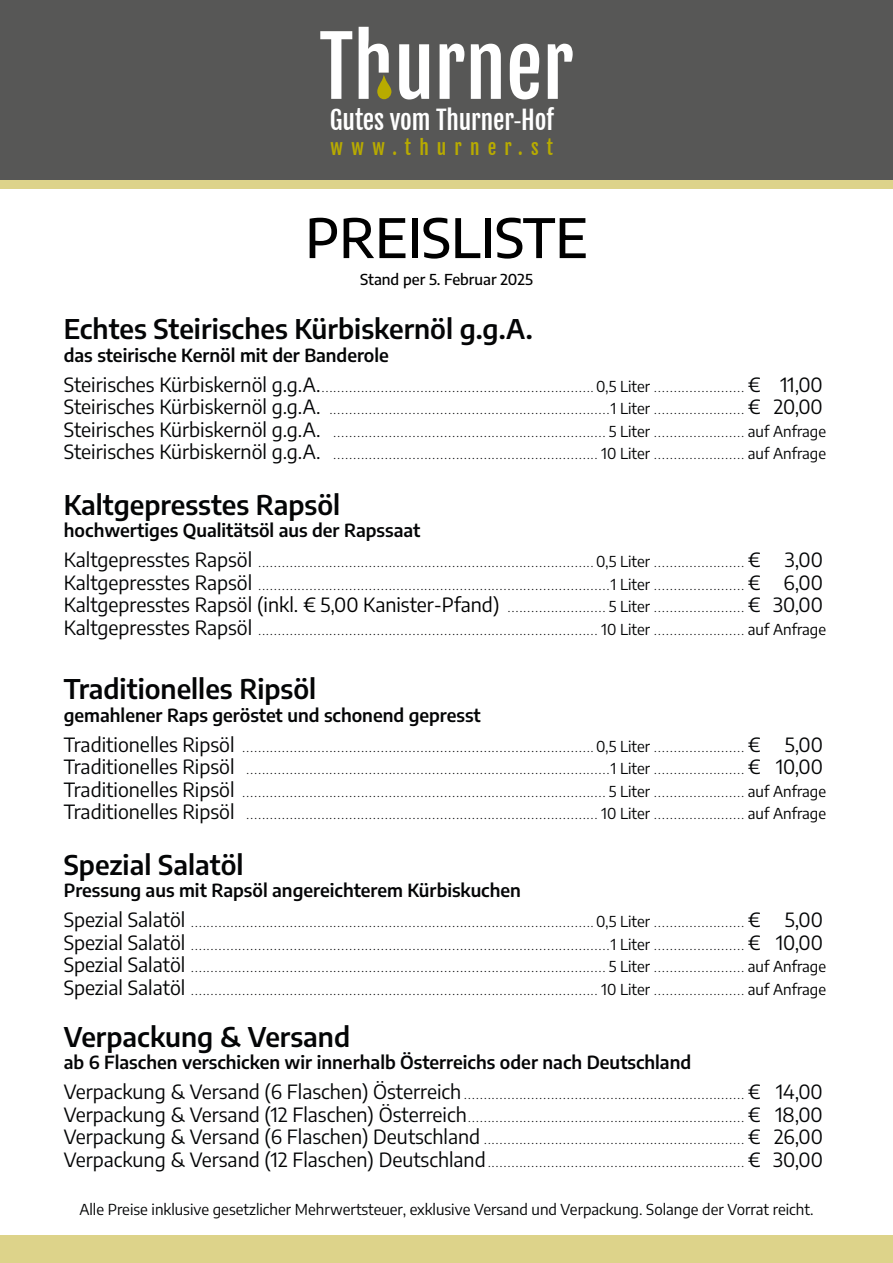
<style>
.page{position:relative;width:893px;height:1263px;background:#fff}
.page>*{position:absolute;margin:0;border:0;box-sizing:border-box;transform-origin:0 0}
.t1{font:500 54px "Encode Sans";color:#000}
.t2{font:600 27px "Encode Sans";color:#040506}
.t3{font:25.35px "Fjalla One";color:#fff}
.t4{font:100 19.5px/22.5px "Encode Sans";color:#040506}
.t5{font:19.2px "Fjalla One";letter-spacing:.43em;color:#b8ab00}
.t6{font:600 18px "Encode Sans";color:#040506}
.t7{font:15px "Encode Sans";color:#040506}
.t8{font:500 15px "Encode Sans";color:#000}
.s1{font-family:"Roboto"}
.s2{font-weight:400}
.s3{font-weight:400;font-size:15px}
.s4{font-weight:400;color:#000}
.s5{font-weight:400;font-size:15px;color:#000}
</style>
<div class="page">
<div style="left:0;top:106px;width:893px;height:83px;background:#ddd38a"></div>
<div style="left:0;top:0;width:893px;height:180px;background:#575756"></div>
<svg style="left:320px;top:27px;width:253px;height:72px"></svg>
<div style="left:0;top:1236px;width:893px;height:27px;background:#ddd38a"></div>
<p class="t3" style="left:330px;top:106px;width:226px">Gutes vom Thurner<span class="s1">-</span>Hof</p>
<p class="t5" style="left:331px;top:137px;width:224px">www.thurner.st</p>
<h1 class="t1" style="left:305px;top:200px;width:284px">PREISLISTE</h1>
<p class="t8" style="left:360px;top:269px;width:174px">Stand per 5. Februar 2025</p>
<h2 class="t2" style="left:64px;top:310px;width:470px">Echtes Steirisches Kürbiskernöl g.g.A.</h2>
<p class="t6" style="left:64px;top:342px;width:327px">das steirische Kernöl mit der Banderole</p>
<p class="t4" style="left:64px;top:372px;width:764px"><span class="s2">Steirisches Kürbiskernöl g.g.A.</span>.....................................................................<span class="s3">0,5 Liter</span> ....................... <span class="s2">€ 11,00<br>Steirisches Kürbiskernöl g.g.A.</span> .......................................................................<span class="s3">1 Liter</span> ....................... <span class="s2">€ 20,00<br>Steirisches Kürbiskernöl g.g.A.</span> ..................................................................... <span class="s3">5 Liter</span> ....................... <span class="s3">auf Anfrage </span><span class="s2">Steirisches Kürbiskernöl g.g.A.</span> ................................................................... <span class="s3">10 Liter</span> ....................... <span class="s3">auf Anfrage</span></p>
<h2 class="t2" style="left:64px;top:485px;width:278px">Kaltgepresstes Rapsöl</h2>
<p class="t6" style="left:64px;top:517px;width:358px">hochwertiges Qualitätsöl aus der Rapssaat</p>
<p class="t4" style="left:64px;top:548px;width:698px"><span class="s2">Kaltgepresstes Rapsöl</span> .....................................................................................<span class="s3">0,5 Liter</span> ....................... <span class="s2">€</span></p>
<p class="t4" style="left:64px;top:548px;width:764px;text-indent:721px"><span class="s2">3,00<br>Kaltgepresstes Rapsöl</span> .........................................................................................<span class="s3">1 Liter</span> ....................... <span class="s2">€ 6,00<br>Kaltgepresstes Rapsöl</span> <span class="s4">(inkl. € 5,00 Kanister-Pfand)</span> ......................... <span class="s3">5 Liter</span> ....................... <span class="s2">€ 30,00<br>Kaltgepresstes Rapsöl</span> ...................................................................................... <span class="s3">10 Liter</span> ....................... <span class="s5">auf Anfrage</span></p>
<h2 class="t2" style="left:64px;top:670px;width:254px">Traditionelles Ripsöl</h2>
<p class="t6" style="left:64px;top:702px;width:419px">gemahlener Raps geröstet und schonend gepresst</p>
<p class="t4" style="left:64px;top:732px;width:764px"><span class="s2">Traditionelles Ripsöl</span> .........................................................................................<span class="s3">0,5 Liter</span> ....................... <span class="s2">€ 5,00<br>Traditionelles Ripsöl</span> ............................................................................................<span class="s3">1 Liter</span> ....................... <span class="s2">€ 10,00<br>Traditionelles Ripsöl</span> ............................................................................................ <span class="s3">5 Liter</span> ....................... <span class="s5">auf Anfrage </span><span class="s2">Traditionelles Ripsöl</span> ......................................................................................... <span class="s3">10 Liter</span> ....................... <span class="s5">auf Anfrage</span></p>
<h2 class="t2" style="left:64px;top:845px;width:181px">Spezial Salatöl</h2>
<p class="t6" style="left:64px;top:877px;width:459px">Pressung aus mit Rapsöl angereichterem Kürbiskuchen</p>
<p class="t4" style="left:64px;top:908px;width:764px"><span class="s2">Spezial Salatöl</span> ......................................................................................................<span class="s3">0,5 Liter</span> ....................... <span class="s2">€ 5,00<br>Spezial Salatöl</span> ..........................................................................................................<span class="s3">1 Liter</span> ....................... <span class="s2">€ 10,00<br>Spezial Salatöl</span> ......................................................................................................... <span class="s3">5 Liter</span> ....................... <span class="s5">auf Anfrage </span><span class="s2">Spezial Salatöl</span> ....................................................................................................... <span class="s3">10 Liter</span> ....................... <span class="s5">auf Anfrage</span></p>
<h2 class="t2" style="left:64px;top:1017px;width:288px">Verpackung &amp; Versand</h2>
<p class="t6" style="left:64px;top:1049px;width:629px">ab 6 Flaschen verschicken wir innerhalb Österreichs oder nach Deutschland</p>
<p class="t4" style="left:64px;top:1080px;width:760px;text-align:justify"><span class="s2">Verpackung &amp; Versand (6 Flaschen) Österreich</span>....................................................................... <span class="s2">€ 14,00<br>Verpackung &amp; Versand (12 Flaschen) Österreich</span>...................................................................... <span class="s2">€ 18,00<br>Verpackung &amp; Versand (6 Flaschen) Deutschland</span> .................................................................. <span class="s2">€ 26,00<br>Verpackung &amp; Versand (12 Flaschen) Deutschland</span>................................................................. <span class="s2">€ 30,00</span></p>
<p class="t7" style="left:79px;top:1199px;width:736px">Alle Preise inklusive gesetzlicher Mehrwertsteuer, exklusive Versand und Verpackung. Solange der Vorrat reicht.</p>
</div>
